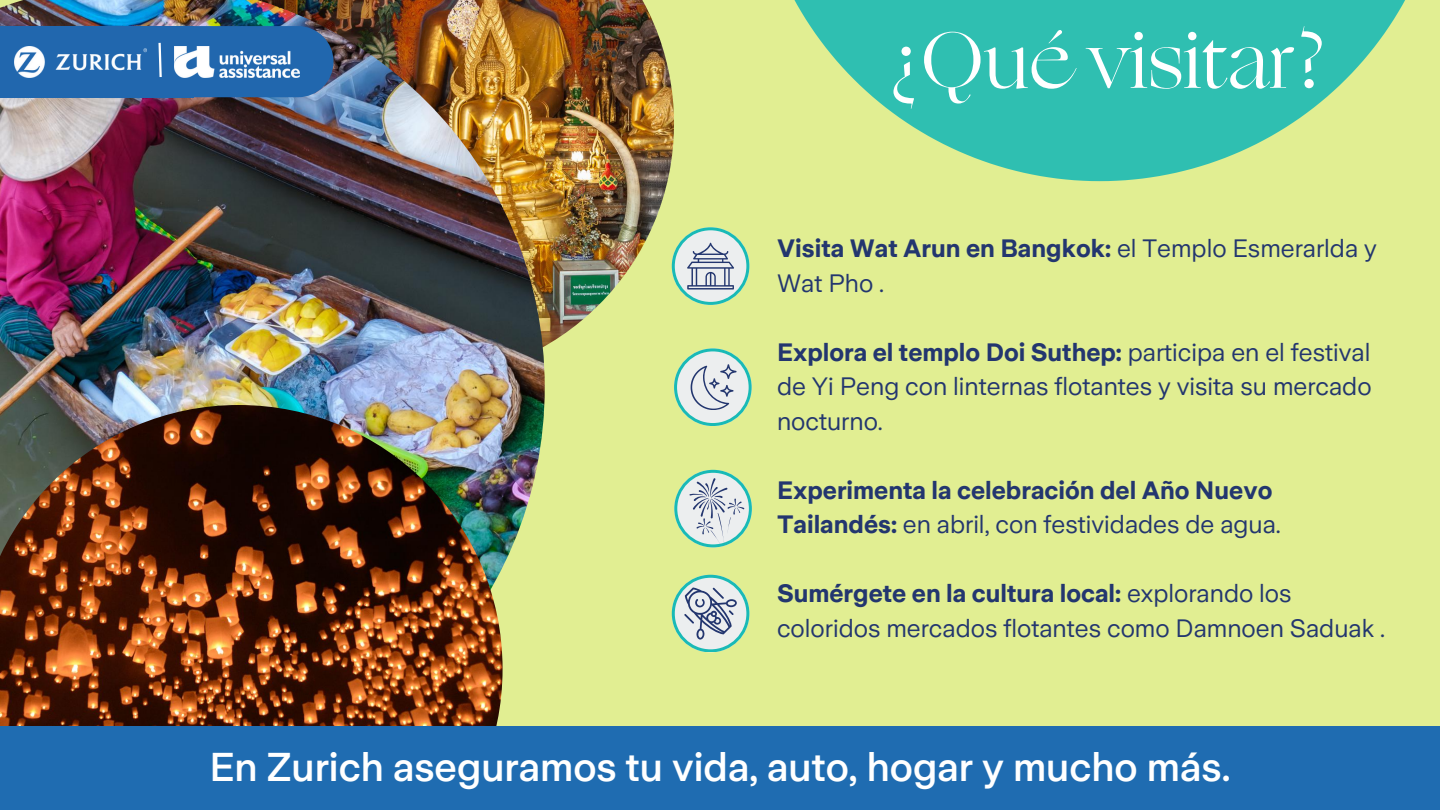
<style>
.page{position:relative;width:1440px;height:810px;background:#e1ee92}
.page>*{position:absolute;margin:0;border:0;box-sizing:border-box;transform-origin:0 0}
.t1{font:80px "Ogg";color:#fff}
.t2{font:500 40px "Zurich Sans";color:#fff}
.t3{font:25px/34.5px "Zurich Sans";color:#23366f}
.t4{font:700 25px/34.5px "Zurich Sans";color:#23366f}
.s1{font-weight:700}
.s2{font-weight:400}
</style>
<div class="page">
<svg style="left:794px;top:0;width:611px;height:181px;fill:#2fbfb1"></svg>
<img style="left:545px;top:0;width:129px;height:346px">
<img style="left:0;top:0;width:545px;height:566px">
<img style="left:0;top:405px;width:503px;height:321px">
<div style="left:0;top:726px;width:1440px;height:84px;background:#1f6cb1"></div>
<svg style="left:672px;top:227px;width:77px;height:78px"></svg>
<svg style="left:672px;top:575px;width:77px;height:77px"></svg>
<svg style="left:674px;top:470px;width:78px;height:77px"></svg>
<svg style="left:674px;top:348px;width:77px;height:78px"></svg>
<div style="left:37px;top:26px;width:297px;height:71px;background:#2167ae;border-radius:36px"></div>
<div style="left:0;top:26px;width:194px;height:71px;background:#2167ae"></div>
<img style="left:15px;top:47px;width:131px;height:30px">
<svg style="left:158px;top:42px;width:4px;height:35px"></svg>
<img style="left:175px;top:46px;width:125px;height:31px">
<h1 class="t1" style="left:889px;top:0;width:439px">¿Qué visitar?</h1>
<p class="t3" style="left:777px;top:231px;width:601px"><span class="s1">Visita Wat Arun en Bangkok:</span> el Templo Esmerarlda y<br>Wat Pho .</p>
<p class="t3" style="left:777px;top:335px;width:596px;text-align:justify"><span class="s1">Explora el templo Doi Suthep:</span> participa en el festival de Yi Peng con linternas flotantes y visita su mercado nocturno.</p>
<p class="t4" style="left:777px;top:473px;width:505px">Experimenta la celebración del Año Nuevo<br>Tailandés: <span class="s2">en abril, con festividades de agua.</span></p>
<p class="t3" style="left:777px;top:576px;width:610px"><span class="s1">Sumérgete en la cultura local:</span> explorando los coloridos mercados flotantes como Damnoen Saduak .</p>
<h2 class="t2" style="left:209px;top:745px;width:1023px">En Zurich aseguramos tu vida, auto, hogar y mucho más.</h2>
</div>
